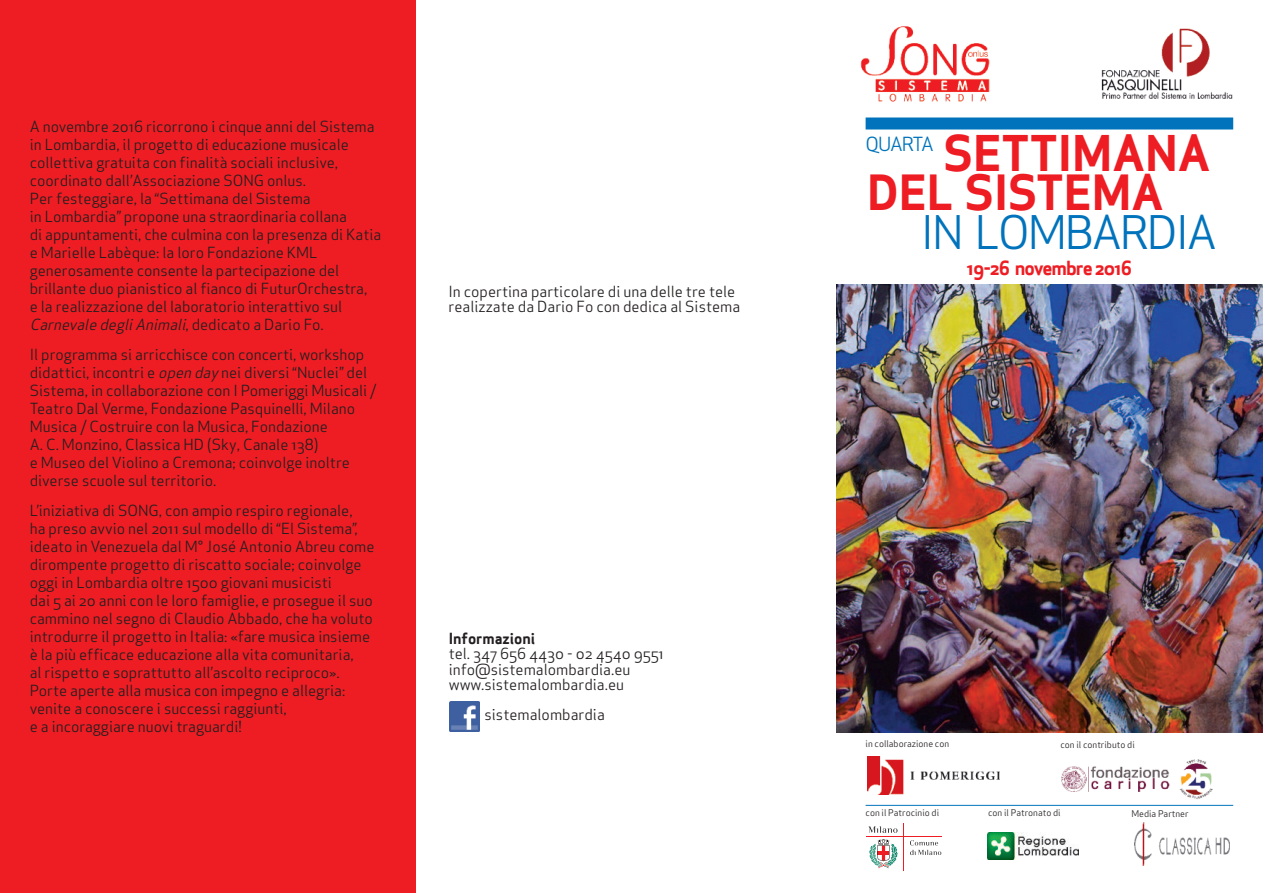
<style>
.page{position:relative;width:1263px;height:893px;background:#fff}
.page>*{position:absolute;margin:0;border:0;box-sizing:border-box;transform-origin:0 0}
.t1{font:48px "Apex Sans Bold ST";color:#ee1d23}
.t2{font:47.4px "Apex Sans Bold ST";color:#ee1d23}
.t3{font:45.3px "Apex Sans Book ST";letter-spacing:-.05em;color:#0073bc}
.t4{font:19.05px "Apex Sans Bold ST";letter-spacing:-.05em;color:#ee1d23}
.t5{font:19.05px "Apex Sans Book ST";letter-spacing:-.07em;color:#0073bc}
.t6{font:15px/18px "Apex Sans Book ST";color:#231f20}
.t7{font:15px "Apex Sans Bold ST";color:#231f20}
.t8{font:9px "Apex Sans Book ST";color:#231f20}
.s1{font-style:italic}
</style>
<div class="page">
<div style="left:0;top:0;width:416px;height:893px;background:#ee1d23"></div>
<img style="left:836px;top:285px;width:427px;height:447px">
<img style="left:1101px;top:28px;width:132px;height:71px">
<img style="left:860px;top:26px;width:130px;height:76px">
<div style="left:866px;top:118px;width:367px;height:12px;background:#0073bc"></div>
<img style="left:867px;top:757px;width:132px;height:38px">
<img style="left:1061px;top:759px;width:152px;height:40px">
<hr style="left:903px;top:823px;width:1px;height:48px;background:#ee1d23">
<hr style="left:866px;top:836px;width:75px;height:1px;background:#ee1d23">
<svg style="left:910px;top:840px;width:31px;height:15px"></svg>
<svg style="left:868px;top:826px;width:29px;height:7px"></svg>
<svg style="left:869px;top:839px;width:29px;height:29px"></svg>
<img style="left:1134px;top:823px;width:96px;height:43px">
<img style="left:987px;top:832px;width:91px;height:27px">
<hr style="left:866px;top:805px;width:367px;height:1px;background:#0073bc">
<img style="left:449px;top:701px;width:30px;height:31px">
<p class="t6" style="left:30px;top:118px;width:353px">A novembre 2016 ricorrono i cinque anni del Sistema in Lombardia, il progetto di educazione musicale collettiva gratuita con finalità sociali inclusive, coordinato dall’Associazione SONG onlus.<br>Per festeggiare, la “Settimana del Sistema<br>in Lombardia” propone una straordinaria collana<br>di appuntamenti, che culmina con la presenza di Katia e Marielle Labèque: la loro Fondazione KML generosamente consente la partecipazione del brillante duo pianistico al fianco di FuturOrchestra,<br>e la realizzazione del laboratorio interattivo sul <span class="s1">CarnevaledegliAnimali</span>, d e d i c ato a D a ri o Fo .</p>
<p class="t6" style="left:30px;top:346px;width:348px">Il programma si arricchisce con concerti, workshop didattici, incontri e <span class="s1">openday</span>nei diversi “Nuclei” del Sistema, in collaborazione con I Pomeriggi Musicali / Teatro Dal Verme, Fondazione Pasquinelli, Milano Musica / Costruire con la Musica, Fondazione<br>A. C. Monzino, Classica HD (Sky, Canale 138)<br>e Museo del Violino a Cremona; coinvolge inoltre diverse scuole sul territorio.</p>
<p class="t6" style="left:30px;top:502px;width:346px">L’iniziativa di SONG, con ampio respiro regionale,<br>ha preso avvio nel 2011 sul modello di “El Sistema”, ideato in Venezuela dal M° José Antonio Abreu come dirompente progetto di riscatto sociale; coinvolge oggi in Lombardia oltre 1500 giovani musicisti<br>dai 5 ai 20 anni con le loro famiglie, e prosegue il suo cammino nel segno di Claudio Abbado, che ha voluto introdurre il progetto in Italia: «fare musica insieme è la più efficace educazione alla vita comunitaria,<br>al rispetto e soprattutto all’ascolto reciproco».<br>Porte aperte alla musica con impegno e allegria: venite a conoscere i successi raggiunti,<br>e a incoraggiare nuovi traguardi!</p>
<p class="t6" style="left:448px;top:284px;width:293px;line-height:15px">In copertina particolare di una delle tre tele realizzate da Dario Fo con dedica al Sistema</p>
<p class="t7" style="left:449px;top:629px;width:88px">Informazioni</p>
<p class="t6" style="left:449px;top:645px;width:217px;line-height:16.5px">tel. 347 656 4430 - 02 4540 9551 info@sistemalombardia.eu</p>
<p class="t6" style="left:485px;top:670px;width:141px;line-height:30px;text-indent:-36px">www.sistemalombardia.eu sistemalombardia</p>
<h1 class="t1" style="left:943px;top:122px;width:269px">SETTIMANA</h1>
<h2 class="t2" style="left:867px;top:162px;width:298px">DEL SISTEMA</h2>
<h3 class="t3" style="left:921px;top:203px;width:298px">IN LOMBARDIA</h3>
<p class="t5" style="left:866px;top:132px;width:70px">QUARTA</p>
<p class="t4" style="left:966px;top:255px;width:167px">19-26 novembre2016</p>
<p class="t8" style="left:866px;top:738px;width:85px">in collaborazione con</p>
<p class="t8" style="left:1060px;top:738px;width:76px">con il contributo di</p>
<p class="t8" style="left:866px;top:807px;width:75px">con il Patrocinio di</p>
<p class="t8" style="left:988px;top:807px;width:74px">con il Patronato di</p>
<p class="t8" style="left:1131px;top:808px;width:59px">Media Partner</p>
</div>
